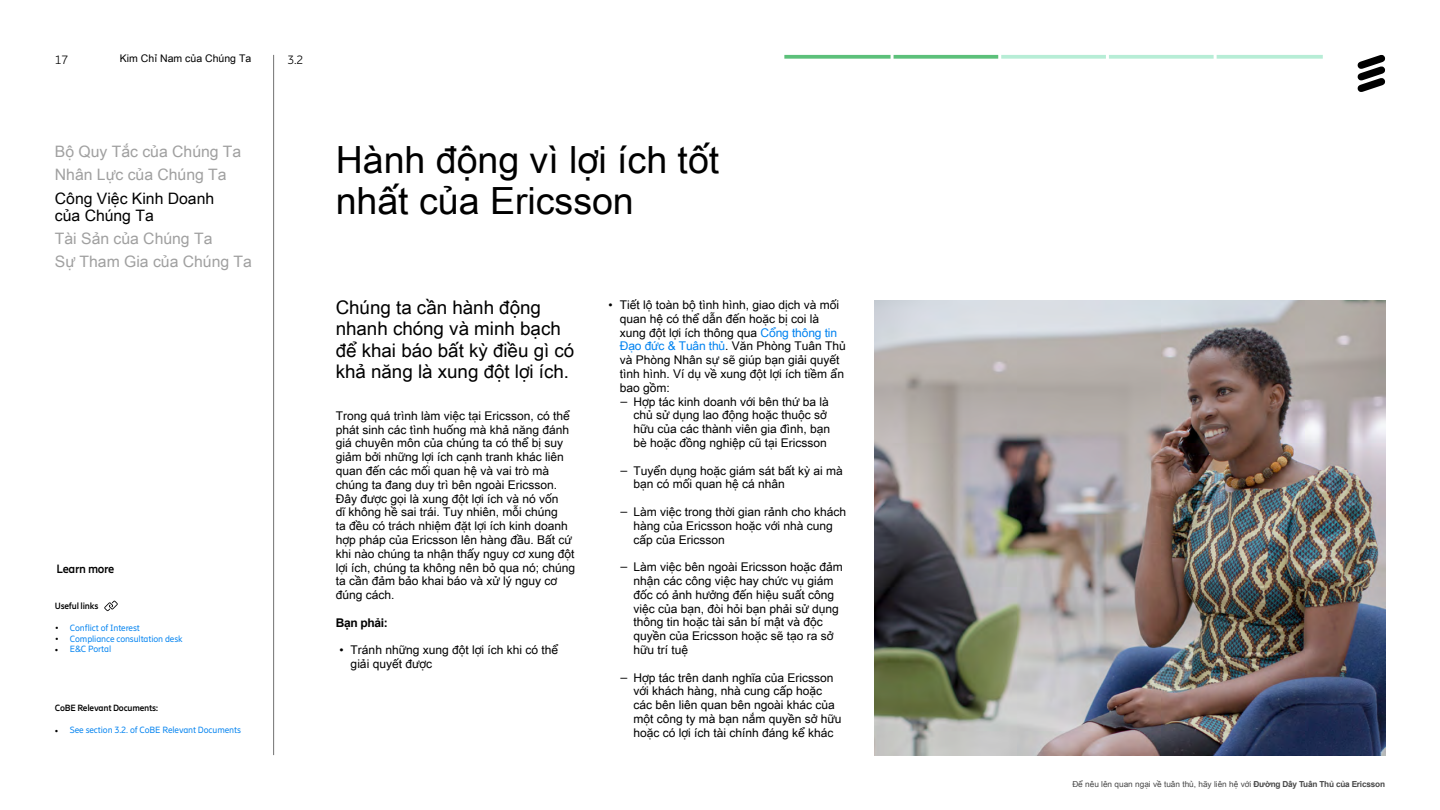
<style>
.page{position:relative;width:1440px;height:810px;background:#fff}
.page>*{position:absolute;margin:0;border:0;box-sizing:border-box;transform-origin:0 0}
.t1{font:37.5px/41.2px "Arial Unicode MS";color:#000}
.t2{font:18.75px/21.6px "Arial Unicode MS";color:#000}
.t3{font:15.75px/23.2px "Arial Unicode MS";color:#a0a0a0}
.t4{font:15.75px/17.2px "Arial Unicode MS";color:#000}
.t5{font:12px/13.8px "Arial Unicode MS";color:#000}
.t6{font:700 12px "Ericsson Hilda";letter-spacing:-.025em;color:#000}
.t7{font:700 12px "Arial";letter-spacing:-.025em;color:#000}
.t8{font:300 12px "Ericsson Hilda";color:#000}
.t9{font:10.5px "Arial Unicode MS";color:#000}
.t10{font:9px "Ericsson Hilda";letter-spacing:-.01em;color:#0082f0}
.t11{font:700 9px "Ericsson Hilda";letter-spacing:-.025em;color:#000}
.t12{font:8.25px "Arial Unicode MS";color:#484848}
.s1{color:#000}
.s2{font-family:"Minion Pro";color:#000}
.s3{color:#0082f0}
.s4{font-family:"Ericsson Hilda"}
.s5{font-family:"Arial";font-weight:700}
</style>
<div class="page">
<svg style="left:1358px;top:55px;width:27px;height:37px"></svg>
<svg style="left:784px;top:55px;width:107px;height:4px"></svg>
<svg style="left:894px;top:55px;width:104px;height:4px"></svg>
<svg style="left:1001px;top:55px;width:105px;height:4px"></svg>
<svg style="left:1109px;top:55px;width:105px;height:4px"></svg>
<svg style="left:1217px;top:55px;width:106px;height:4px"></svg>
<hr style="left:273px;top:55px;width:1px;height:700px;background:#727272">
<img style="left:874px;top:300px;width:511px;height:455px">
<svg style="left:104px;top:601px;width:14px;height:10px"></svg>
<p class="t9" style="left:120px;top:51px;width:133px">Kim Chỉ Nam của Chúng Ta</p>
<p class="t8" style="left:55px;top:53px;width:15px">17</p>
<p class="t8" style="left:288px;top:53px;width:17px">3.2</p>
<h3 class="t3" style="left:55px;top:140px;width:188px">Bộ Quy Tắc của Chúng Ta<br>Nhân Lực của Chúng Ta</h3>
<h3 class="t4" style="left:55px;top:189px;width:161px">Công Việc Kinh Doanh của Chúng Ta</h3>
<h3 class="t3" style="left:55px;top:227px;width:199px">Tài Sản của Chúng Ta<br>Sự Tham Gia của Chúng Ta</h3>
<p class="t6" style="left:56px;top:562px;width:60px">Learn more</p>
<p class="t11" style="left:55px;top:601px;width:45px">Useful links</p>
<p class="t10" style="left:55px;top:623px;width:87px"><span class="s1">•</span> Conflict of Interest</p>
<p class="t10" style="left:55px;top:633px;width:129px"><span class="s1">•</span> Compliance consultation desk</p>
<p class="t10" style="left:55px;top:644px;width:58px"><span class="s2">•</span> E&amp;C Portal</p>
<p class="t11" style="left:55px;top:703px;width:105px">CoBE Relevant Documents:</p>
<p class="t10" style="left:55px;top:725px;width:187px"><span class="s2">•</span> See section 3.2. of CoBE Relevant Documents</p>
<h1 class="t1" style="left:336px;top:138px;width:385px">Hành động vì lợi ích tốt nhất của Ericsson</h1>
<h2 class="t2" style="left:336px;top:296px;width:240px">Chúng ta cần hành động nhanh chóng và minh bạch để khai báo bất kỳ điều gì có khả năng là xung đột lợi ích.</h2>
<p class="t5" style="left:336px;top:408px;width:241px">Trong quá trình làm việc tại Ericsson, có thể phát sinh các tình huống mà khả năng đánh giá chuyên môn của chúng ta có thể bị suy giảm bởi những lợi ích cạnh tranh khác liên quan đến các mối quan hệ và vai trò mà chúng ta đang duy trì bên ngoài Ericsson.<br>Đây được gọi là xung đột lợi ích và nó vốn<br>dĩ không hề sai trái. Tuy nhiên, mỗi chúng<br>ta đều có trách nhiệm đặt lợi ích kinh doanh hợp pháp của Ericsson lên hàng đầu. Bất cứ khi nào chúng ta nhận thấy nguy cơ xung đột lợi ích, chúng ta không nên bỏ qua nó; chúng ta cần đảm bảo khai báo và xử lý nguy cơ đúng cách.</p>
<p class="t7" style="left:336px;top:615px;width:54px">Bạn phải:</p>
<p class="t5" style="left:351px;top:643px;width:209px;text-indent:-11px">• Tránh những xung đột lợi ích khi có thể giải quyết được</p>
<p class="t5" style="left:620px;top:298px;width:228px;text-indent:-11px">• Tiết lộ toàn bộ tình hình, giao dịch và mối quan hệ có thể dẫn đến hoặc bị coi là xung đột lợi ích thông qua <span class="s3">Cổng thông tin Đạo đức &amp; Tuân thủ</span>. Văn Phòng Tuân Thủ và Phòng Nhân sự sẽ giúp bạn giải quyết tình hình. Ví dụ về xung đột lợi ích tiềm ẩn bao gồm:</p>
<p class="t5" style="left:633px;top:394px;width:198px;text-indent:-14px"><span class="s4">–</span> Hợp tác kinh doanh với bên thứ ba là chủ sử dụ ng lao động hoặc thuộc sở hữu của các thành viên gia đình, bạn bè hoặc đồng nghiệp cũ tại Ericsson</p>
<p class="t5" style="left:633px;top:463px;width:211px;text-indent:-14px"><span class="s4">–</span> Tuyển dụng hoặc giám sát bất kỳ ai mà bạn có mối quan hệ cá nhân</p>
<p class="t5" style="left:633px;top:505px;width:214px;text-indent:-14px"><span class="s4">–</span> Làm việc trong thời gian rảnh cho khách hàng của Ericsson hoặc với nhà cung cấp của Ericsson</p>
<p class="t5" style="left:633px;top:560px;width:211px;text-indent:-14px"><span class="s4">–</span> Làm việc bên ngoài Ericsson hoặc đảm nhận các công việc hay chức vụ giám đốc có ảnh hưởng đến hiệu suất công việc của bạn, đòi hỏi bạn phải sử dụng thông tin hoặc tài sản bí mật và độc quyền của Ericsson hoặc sẽ tạo ra sở hữu trí tuệ</p>
<p class="t5" style="left:633px;top:670px;width:210px;text-indent:-14px"><span class="s4">–</span> Hợp tác trên danh nghĩa của Ericsson với khách hàng, nhà cung cấp hoặc các bên liên quan bên ngoài khác của một công ty mà bạn nắm quyền sở hữu hoặc có lợi ích tài chính đáng kể khác</p>
<p class="t12" style="left:1072px;top:778px;width:314px">Để nêu lên quan ngại về tuân thủ, hãy liên hệ với <span class="s5">Đường Dây Tuân Thủ của Ericsson</span></p>
</div>
